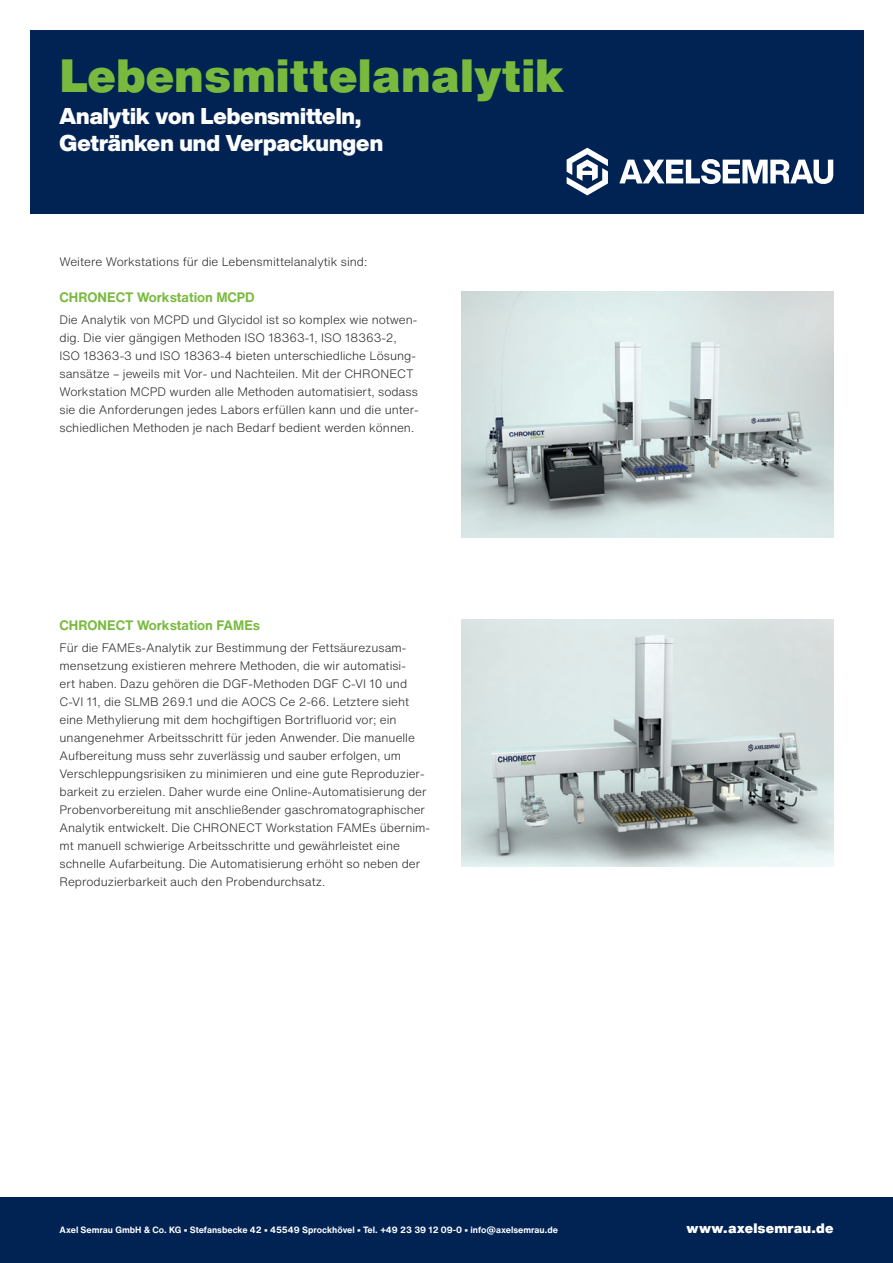
<style>
.page{position:relative;width:893px;height:1263px;background:#fff}
.page>*{position:absolute;margin:0;border:0;box-sizing:border-box;transform-origin:0 0}
.t1{font:900 45.75px "Helvetica Now Text";color:#79ba3e}
.t2{font:900 22.5px/27px "Helvetica Now Display";color:#fff}
.t3{font:700 13.5px "Helvetica Now Text";color:#79ba3e}
.t4{font:900 13.5px "Helvetica Now Text";letter-spacing:.01em;color:#fff}
.t5{font:300 12px/18px "Helvetica Now Text";color:#231f20}
.t6{font:700 9px "Helvetica Now Text";color:#fff}
</style>
<div class="page">
<div style="left:0;top:1197px;width:893px;height:66px;background:#002354"></div>
<div style="left:30px;top:30px;width:833px;height:183px;background:#002354"></div>
<svg style="left:619px;top:159px;width:214px;height:25px"></svg>
<svg style="left:567px;top:148px;width:41px;height:47px"></svg>
<img style="left:461px;top:620px;width:372px;height:246px">
<img style="left:461px;top:291px;width:372px;height:247px">
<h1 class="t1" style="left:60px;top:41px;width:507px">Lebensmittelanalytik</h1>
<h2 class="t2" style="left:60px;top:103px;width:325px">Analytik von Lebensmitteln,<br>Getränken und Verpackungen</h2>
<p class="t5" style="left:60px;top:252px;width:309px">Weitere Workstations für die Lebensmittelanalytik sind:</p>
<p class="t3" style="left:60px;top:287px;width:197px">CHRONECT Workstation MCPD</p>
<p class="t5" style="left:60px;top:310px;width:361px">Die Analytik von MCPD und Glycidol ist so komplex wie notwen&shy;dig. Die vier gängigen Methoden ISO 18363-1, ISO 18363-2, ISO 18363-3 und ISO 18363-4 bieten unterschiedliche Lösung&shy;sansätze – jeweils mit Vor- und Nachteilen. Mit der CHRONECT Workstation MCPD wurden alle Methoden automatisiert, sodass sie die Anforderungen jedes Labors erfüllen kann und die unter&shy;schiedlichen Methoden je nach Bedarf bedient werden können.</p>
<p class="t3" style="left:60px;top:615px;width:202px">CHRONECT Workstation FAMEs</p>
<p class="t5" style="left:60px;top:638px;width:372px">Für die FAMEs-Analytik zur Bestimmung der Fettsäurezusam&shy;mensetzung existieren mehrere Methoden, die wir automatisi-<br>ert haben. Dazu gehören die DGF-Methoden DGF C-VI 10 und C-VI 11, die SLMB 269.1 und die AOCS Ce 2-66. Letztere sieht eine Methylierung mit dem hochgiftigen Bortrifluorid vor; ein unangenehmer Arbeitsschritt für jeden Anwender. Die manuelle Aufbereitung muss sehr zuverlässig und sauber erfolgen, um Verschleppungsrisiken zu minimieren und eine gute Reproduzier&shy;barkeit zu erzielen. Daher wurde eine Online-Automatisierung der Probenvorbereitung mit anschließender gaschromatographischer Analytik entwickelt. Die CHRONECT Workstation FAMEs übernim&shy;mt manuell schwierige Arbeitsschritte und gewährleistet eine schnelle Aufarbeitung. Die Automatisierung erhöht so neben der Reproduzierbarkeit auch den Probendurchsatz.</p>
<p class="t6" style="left:60px;top:1223px;width:500px">Axel Semrau GmbH &amp; Co. KG • Stefansbecke 42 • 45549 Sprockhövel • Tel. +49 23 39 12 09-0 • info@axelsemrau.de</p>
<p class="t4" style="left:686px;top:1218px;width:148px">www.axelsemrau.de</p>
</div>
